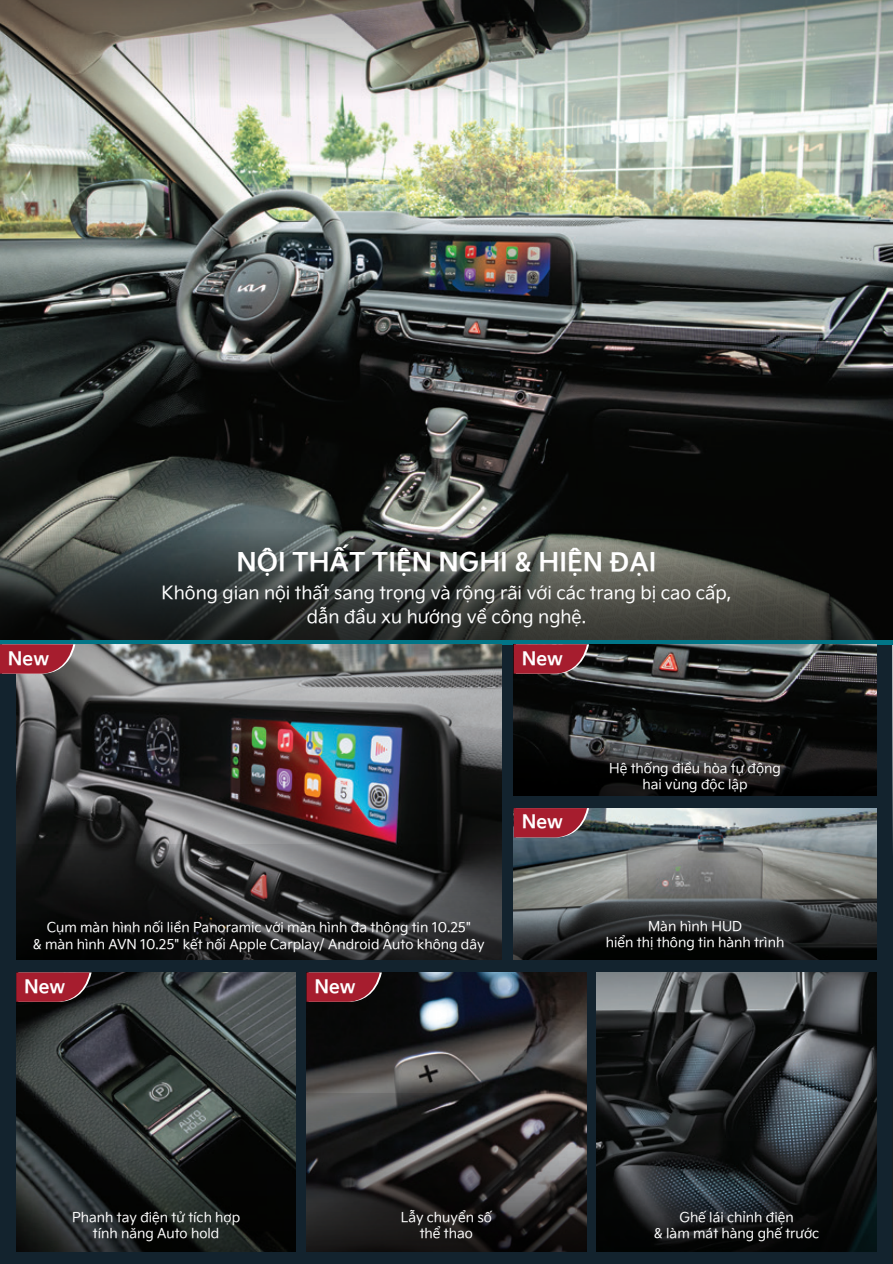
<style>
.page{position:relative;width:893px;height:1264px;background:#fff}
.page>*{position:absolute;margin:0;border:0;box-sizing:border-box;transform-origin:0 0}
.t1{font:25.5px "VN Kia Signature Bold";color:#fff}
.t2{font:18.45px "VN Kia Signature Bold";color:#fff}
.t3{font:18px/23.2px "VN Kia Signature Regular";color:#fff;text-align:center}
.t4{font:13.5px/16.2px "VN Kia Signature Regular";color:#fff;text-align:center}
</style>
<div class="page">
<div style="left:0;top:631px;width:893px;height:633px;background:#13232e"></div>
<svg style="left:892px;top:644px;width:1px;height:204px"></svg>
<hr style="left:892px;top:1009px;width:1px;height:255px;background:#192027">
<img style="left:0;top:178px;width:893px;height:294px">
<svg style="left:0;top:472px;width:893px;height:168px;background:#353835"></svg>
<img style="left:0;top:0;width:893px;height:178px">
<hr style="left:0;top:640px;width:893px;height:4px;background:#017587">
<img style="left:16px;top:644px;width:485px;height:201px">
<svg style="left:16px;top:845px;width:485px;height:114px;background:#2a2b2b"></svg>
<img style="left:514px;top:644px;width:362px;height:69px">
<svg style="left:514px;top:713px;width:362px;height:83px;background:#171717"></svg>
<img style="left:514px;top:808px;width:362px;height:46px">
<svg style="left:514px;top:854px;width:362px;height:105px;background:#4f5251"></svg>
<img style="left:16px;top:972px;width:280px;height:143px">
<svg style="left:16px;top:1115px;width:280px;height:136px;background:#202423"></svg>
<img style="left:597px;top:972px;width:279px;height:169px">
<svg style="left:597px;top:1141px;width:279px;height:110px;background:#171a1c"></svg>
<svg style="left:16px;top:972px;width:76px;height:30px;background:#962331"></svg>
<svg style="left:0;top:644px;width:75px;height:29px;background:#a22c3a"></svg>
<img style="left:306px;top:972px;width:280px;height:122px">
<svg style="left:306px;top:1094px;width:280px;height:157px;background:#2b2929"></svg>
<svg style="left:306px;top:972px;width:76px;height:30px;background:#952230"></svg>
<svg style="left:514px;top:808px;width:75px;height:29px;background:#9e2938"></svg>
<svg style="left:514px;top:644px;width:75px;height:29px;background:#9f2a39"></svg>
<h2 class="t2" style="left:8px;top:644px;width:43px">New</h2>
<h1 class="t1" style="left:237px;top:543px;width:421px">NỘI THẤT TIỆN NGHI &amp; HIỆN ĐẠI</h1>
<h3 class="t3" style="left:162px;top:580px;width:571px">Không gian nội thất sang trọng và rộng rãi với các trang bị cao cấp, dẫn đầu xu hướng về công nghệ.</h3>
<h2 class="t2" style="left:522px;top:644px;width:43px">New</h2>
<h2 class="t2" style="left:522px;top:808px;width:43px">New</h2>
<p class="t4" style="left:609px;top:759px;width:173px">Hệ thống điều hòa tự động hai vùng độc lập</p>
<p class="t4" style="left:33px;top:918px;width:453px">Cụm màn hình nối liền Panoramic với màn hình đa thông tin 10.25"<br>&amp; màn hình AVN 10.25" kết nối Apple Carplay/ Android Auto không dây</p>
<h2 class="t2" style="left:24px;top:972px;width:43px">New</h2>
<h2 class="t2" style="left:314px;top:972px;width:43px">New</h2>
<p class="t4" style="left:606px;top:917px;width:180px">Màn hình HUD<br>hiển thị thông tin hành trình</p>
<p class="t4" style="left:401px;top:1207px;width:93px">Lẫy chuyển số thể thao</p>
<p class="t4" style="left:72px;top:1207px;width:170px">Phanh tay điện tử tích hợp tính năng Auto hold</p>
<p class="t4" style="left:654px;top:1207px;width:167px">Ghế lái chỉnh điện<br>&amp; làm mát hàng ghế trước</p>
</div>
